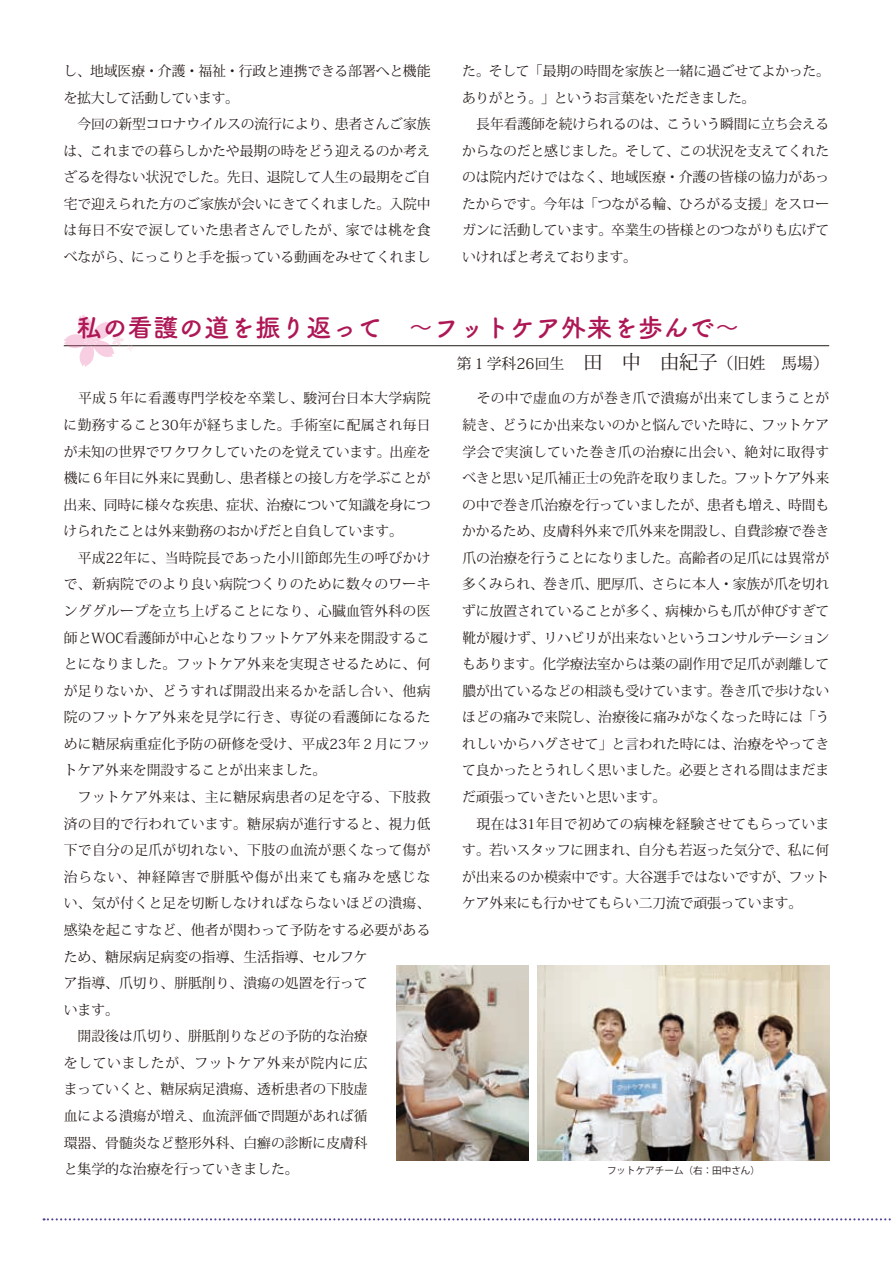
<style>
.page{position:relative;width:893px;height:1263px;background:#fff}
.page>*{position:absolute;margin:0;border:0;box-sizing:border-box;transform-origin:0 0}
.t1{font:700 25.5px "Tsuku B Rd Gothic";color:#ae1755}
.t2{font:14.85px "Koz Min Pro";color:#231916}
.t3{font:13.8px/26.5px "Koz Min Pro";letter-spacing:-.005em;color:#231916}
.t4{font:9.6px "Koz Go Pro";color:#231916}
.s1{font-size:19.2px}
.s2{font-size:15.9px}
</style>
<div class="page">
<svg style="left:44px;top:1218px;width:847px;height:2px"></svg>
<hr style="left:64px;top:345px;width:765px;height:1px;background:#231916">
<svg style="left:64px;top:315px;width:70px;height:52px"></svg>
<img style="left:397px;top:965px;width:131px;height:196px">
<img style="left:538px;top:965px;width:291px;height:196px">
<p class="t3" style="left:63px;top:57px;width:369px">し、地域医療・介護・福祉・行政と連携できる部署へと機能を拡大して活動しています。<br>　今回の新型コロナウイルスの流行により、患者さんご家族は、これまでの暮らしかたや最期の時をどう迎えるのか考えざるを得ない状況でした。先日、退院して人生の最期をご自宅で迎えられた方のご家族が会いにきてくれました。入院中は毎日不安で涙していた患者さんでしたが、家では桃を食べながら、にっこりと手を振っている動画をみせてくれまし</p>
<p class="t3" style="left:462px;top:57px;width:369px">た。そして「最期の時間を家族と一緒に過ごせてよかった。ありがとう。」というお言葉をいただきました。<br>　長年看護師を続けられるのは、こういう瞬間に立ち会えるからなのだと感じました。そして、この状況を支えてくれたのは院内だけではなく、地域医療・介護の皆様の協力があったからです。今年は「つながる輪、ひろがる支援」をスローガンに活動しています。卒業生の皆様とのつながりも広げていければと考えております。</p>
<h1 class="t1" style="left:77px;top:308px;width:665px">私の看護の道を振り返って　～フットケア外来を歩んで～</h1>
<p class="t2" style="left:457px;top:353px;width:374px">第１学科26回生<span class="s1">　田　中　由紀子</span><span class="s2">（旧姓　馬場）</span></p>
<p class="t3" style="left:64px;top:385px;width:369px">　平成５年に看護専門学校を卒業し、駿河台日本大学病院に勤務すること30年が経ちました。手術室に配属され毎日が未知の世界でワクワクしていたのを覚えています。出産を機に６年目に外来に異動し、患者様との接し方を学ぶことが出来、同時に様々な疾患、症状、治療について知識を身につけられたことは外来勤務のおかげだと自負しています。<br>　平成22年に、当時院長であった小川節郎先生の呼びかけで、新病院でのより良い病院つくりのために数々のワーキンググループを立ち上げることになり、心臓血管外科の医師とWOC看護師が中心となりフットケア外来を開設することになりました。フットケア外来を実現させるために、何が足りないか、どうすれば開設出来るかを話し合い、他病院のフットケア外来を見学に行き、専従の看護師になるために糖尿病重症化予防の研修を受け、平成23年２月にフットケア外来を開設することが出来ました。<br>　フットケア外来は、主に糖尿病患者の足を守る、下肢救済の目的で行われています。糖尿病が進行すると、視力低下で自分の足爪が切れない、下肢の血流が悪くなって傷が治らない、神経障害で胼胝や傷が出来ても痛みを感じない、気が付くと足を切断しなければならないほどの潰瘍、感染を起こすなど、他者が関わって予防をする必要があるため、糖尿病足病変の指導、生活指導、セルフケ<br>ア指導、爪切り、胼胝削り、潰瘍の処置を行って<br>います。<br>　開設後は爪切り、胼胝削りなどの予防的な治療<br>をしていましたが、フットケア外来が院内に広<br>まっていくと、糖尿病足潰瘍、透析患者の下肢虚<br>血による潰瘍が増え、血流評価で問題があれば循<br>環器、骨髄炎など整形外科、白癬の診断に皮膚科<br>と集学的な治療を行っていきました。</p>
<p class="t3" style="left:462px;top:384px;width:369px">　その中で虚血の方が巻き爪で潰瘍が出来てしまうことが続き、どうにか出来ないのかと悩んでいた時に、フットケア学会で実演していた巻き爪の治療に出会い、絶対に取得すべきと思い足爪補正士の免許を取りました。フットケア外来の中で巻き爪治療を行っていましたが、患者も増え、時間もかかるため、皮膚科外来で爪外来を開設し、自費診療で巻き爪の治療を行うことになりました。高齢者の足爪には異常が多くみられ、巻き爪、肥厚爪、さらに本人・家族が爪を切れずに放置されていることが多く、病棟からも爪が伸びすぎて靴が履けず、リハビリが出来ないというコンサルテーションもあります。化学療法室からは薬の副作用で足爪が剥離して膿が出ているなどの相談も受けています。巻き爪で歩けないほどの痛みで来院し、治療後に痛みがなくなった時には「うれしいからハグさせて」と言われた時には、治療をやってきて良かったとうれしく思いました。必要とされる間はまだまだ頑張っていきたいと思います。<br>　現在は31年目で初めての病棟を経験させてもらっています。若いスタッフに囲まれ、自分も若返った気分で、私に何が出来るのか模索中です。大谷選手ではないですが、フットケア外来にも行かせてもらい二刀流で頑張っています。</p>
<p class="t4" style="left:607px;top:1164px;width:155px">フットケアチーム（右：田中さん）</p>
</div>
